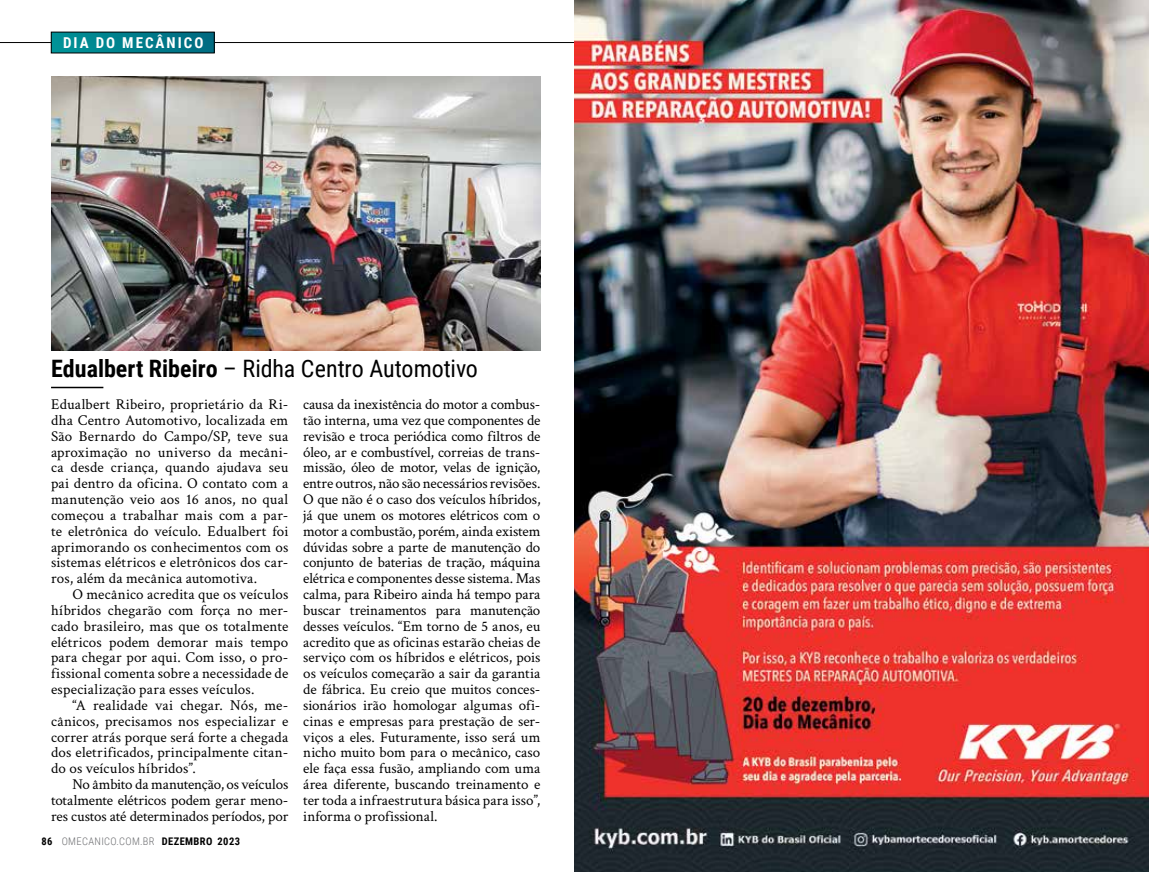
<style>
.page{position:relative;width:1149px;height:872px;background:#fff}
.page>*{position:absolute;margin:0;border:0;box-sizing:border-box;transform-origin:0 0}
.t1{font:24px "Roboto Condensed";letter-spacing:-.005em;color:#000}
.t2{font:15px/15.9px "Crimson Text";letter-spacing:.005em;color:#000;text-align:justify}
.t3{font:700 15px "Roboto Condensed";letter-spacing:.135em;color:#fff}
.t4{font:300 10.5px "Roboto Condensed";letter-spacing:.035em;color:#6d6e71}
.s1{font-weight:700}
.s2{font-weight:700;color:#000}
</style>
<div class="page">
<hr style="left:0;top:42px;width:574px;height:1px;background:#000">
<div style="left:51px;top:32px;width:163px;height:21px;background:linear-gradient(to right,#009398,#006a81)"></div>
<div style="left:51px;top:32px;width:163px;height:21px;border:1px solid #000"></div>
<img style="left:51px;top:77px;width:489px;height:273px">
<hr style="left:51px;top:387px;width:52px;height:1px;background:#000">
<img style="left:574px;top:0;width:574px;height:872px">
<p class="t3" style="left:63px;top:32px;width:142px">DIA DO MECÂNICO</p>
<h1 class="t1" style="left:51px;top:352px;width:428px"><span class="s1">Edualbert Ribeiro</span> – Ridha Centro Automotivo</h1>
<p class="t2" style="left:51px;top:396px;width:239px">Edualbert Ribeiro, proprietário da Ri&shy;dha Centro Automotivo, localizada em São Bernardo do Campo/SP, teve sua aproximação no universo da mecâni&shy;ca desde criança, quando ajudava seu pai dentro da oficina. O contato com a manutenção veio aos 16 anos, no qual começou a trabalhar mais com a par&shy;te eletrônica do veículo. Edualbert foi aprimorando os conhecimentos com os sistemas elétricos e eletrônicos dos car&shy;ros, além da mecânica automotiva.</p>
<p class="t2" style="left:51px;top:586px;width:239px;text-indent:21px">O mecânico acredita que os veículos híbridos chegarão com força no mer&shy;cado brasileiro, mas que os totalmente elétricos podem demorar mais tempo para chegar por aqui. Com isso, o pro&shy;fissional comenta sobre a necessidade de especialização para esses veículos.</p>
<p class="t2" style="left:51px;top:696px;width:239px;text-indent:21px">“A realidade vai chegar. Nós, me&shy;cânicos, precisamos nos especializar e correr atrás porque será forte a chegada dos eletrificados, principalmente citan&shy;do os veículos híbridos”.</p>
<p class="t2" style="left:51px;top:775px;width:239px;text-indent:21px">No âmbito da manutenção, os veículos totalmente elétricos podem gerar meno&shy;res custos até determinados períodos, por</p>
<p class="t2" style="left:303px;top:396px;width:239px">causa da inexistência do motor a combus&shy;tão interna, uma vez que componentes de revisão e troca periódica como filtros de óleo, ar e combustível, correias de trans&shy;missão, óleo de motor, velas de ignição, entre outros, não são necessários revisões.<br>O que não é o caso dos veículos híbridos, já que unem os motores elétricos com o motor a combustão, porém, ainda existem dúvidas sobre a parte de manutenção do conjunto de baterias de tração, máquina elétrica e componentes desse sistema. Mas calma, para Ribeiro ainda há tempo para buscar treinamentos para manutenção desses veículos. “Em torno de 5 anos, eu acredito que as oficinas estarão cheias de serviço com os híbridos e elétricos, pois os veículos começarão a sair da garantia de fábrica. Eu creio que muitos conces&shy;sionários irão homologar algumas ofi&shy;cinas e empresas para prestação de ser&shy;viços a eles. Futuramente, isso será um nicho muito bom para o mecânico, caso ele faça essa fusão, ampliando com uma área diferente, buscando treinamento e ter toda a infraestrutura básica para isso”, informa o profissional.</p>
<p class="t4" style="left:41px;top:834px;width:200px"><span class="s2">86</span> OMECANICO.COM.BR <span class="s2">DEZEMBRO 2023</span></p>
</div>
